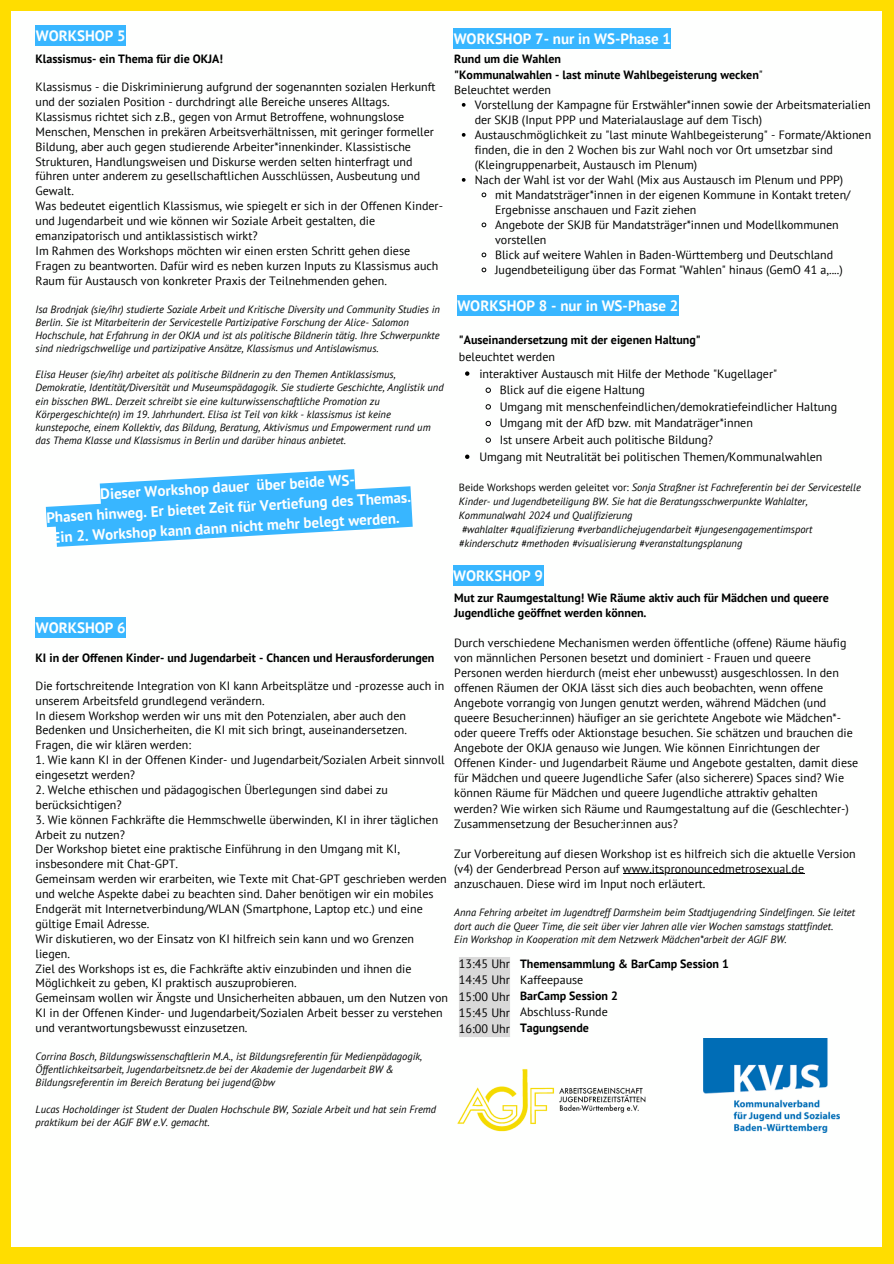
<style>
.page{position:relative;width:894px;height:1264px;background:#fff}
.page>*{position:absolute;margin:0;border:0;box-sizing:border-box;transform-origin:0 0}
.t1{font:700 15px/20.2px "PT Sans";color:#fefffe;text-align:center}
.t2{font:12.15px/16.2px "PT Sans";color:#000;text-align:justify}
.t3{font:12px/14.9px "PT Sans";color:#000}
.t4{font:700 12px/16px "PT Sans";color:#000}
.t5{font:italic 10.5px/13px "PT Sans";color:#000}
.s1{font-weight:400}
.s2{font-style:normal}
</style>
<div class="page">
<div style="left:0;top:0;width:893px;height:1263px;background:#fd0"></div>
<div style="left:11px;top:11px;width:870px;height:1235px;background:#fefffe"></div>
<img style="left:457px;top:1069px;width:189px;height:63px">
<img style="left:703px;top:1038px;width:135px;height:94px">
<svg style="left:461px;top:103px;width:4px;height:4px"></svg>
<svg style="left:461px;top:133px;width:4px;height:4px"></svg>
<svg style="left:461px;top:178px;width:4px;height:4px"></svg>
<svg style="left:481px;top:192px;width:5px;height:6px"></svg>
<svg style="left:481px;top:222px;width:5px;height:6px"></svg>
<svg style="left:481px;top:252px;width:5px;height:6px"></svg>
<svg style="left:481px;top:267px;width:5px;height:6px"></svg>
<div style="left:36px;top:617px;width:90px;height:20px;background:#38b6ff"></div>
<div style="left:36px;top:25px;width:90px;height:20px;background:#38b6ff"></div>
<div style="left:453px;top:28px;width:217px;height:20px;background:#38b6ff"></div>
<hr style="left:622px;top:873px;width:181px;height:1px;background:#000">
<div style="left:453px;top:565px;width:90px;height:20px;background:#38b6ff"></div>
<svg style="left:45px;top:469px;width:367px;height:78px"></svg>
<div style="left:459px;top:957px;width:51px;height:80px;background:#d9d9d9"></div>
<svg style="left:465px;top:371px;width:4px;height:5px"></svg>
<svg style="left:485px;top:387px;width:6px;height:6px"></svg>
<svg style="left:485px;top:404px;width:6px;height:6px"></svg>
<svg style="left:485px;top:420px;width:6px;height:7px"></svg>
<svg style="left:485px;top:437px;width:6px;height:6px"></svg>
<svg style="left:465px;top:454px;width:4px;height:5px"></svg>
<div style="left:457px;top:295px;width:221px;height:21px;background:#38b6ff"></div>
<p class="t1" style="left:36px;top:25px;width:91px">WORKSHOP 5</p>
<p class="t1" style="left:453px;top:28px;width:219px">WORKSHOP 7- nur in WS-Phase 1</p>
<p class="t4" style="left:36px;top:51px;width:189px">Klassismus- ein Thema für die OKJA!</p>
<p class="t3" style="left:36px;top:79px;width:409px">Klassismus - die Diskriminierung aufgrund der sogenannten sozialen Herkunft und der sozialen Position - durchdringt alle Bereiche unseres Alltags.<br>Klassismus richtet sich z.B., gegen von Armut Betroffene, wohnungslose Menschen, Menschen in prekären Arbeitsverhältnissen, mit geringer formeller Bildung, aber auch gegen studierende Arbeiter*innenkinder. Klassistische Strukturen, Handlungsweisen und Diskurse werden selten hinterfragt und führen unter anderem zu gesellschaftlichen Ausschlüssen, Ausbeutung und Gewalt.<br>Was bedeutet eigentlich Klassismus, wie spiegelt er sich in der Offenen Kinder&shy;und Jugendarbeit und wie können wir Soziale Arbeit gestalten, die emanzipatorisch und antiklassistisch wirkt?<br>Im Rahmen des Workshops möchten wir einen ersten Schritt gehen diese Fragen zu beantworten. Dafür wird es neben kurzen Inputs zu Klassismus auch Raum für Austausch von konkreter Praxis der Teilnehmenden gehen.</p>
<p class="t5" style="left:36px;top:302px;width:406px">Isa Brodnjak (sie/ihr) studierte Soziale Arbeit und Kritische Diversity und Community Studies in Berlin. Sie ist Mitarbeiterin der Servicestelle Partizipative Forschung der Alice- Salomon Hochschule, hat Erfahrung in der OKJA und ist als politische Bildnerin tätig. Ihre Schwerpunkte sind niedrigschwellige und partizipative Ansätze, Klassismus und Antislawismus.</p>
<h2 class="t5" style="left:36px;top:368px;width:409px">Elisa Heuser (sie/ihr) arbeitet als politische Bildnerin zu den Themen Antiklassismus, Demokratie, Identität/Diversität und Museumspädagogik. Sie studierte Geschichte, Anglistik und ein bisschen BWL. Derzeit schreibt sie eine kulturwissenschaftliche Promotion zu Körpergeschichte(n) im 19. Jahrhundert. Elisa ist Teil von kikk - klassismus ist keine kunstepoche, einem Kollektiv, das Bildung, Beratung, Aktivismus und Empowerment rund um das Thema Klasse und Klassismus in Berlin und darüber hinaus anbietet.</h2>
<h3 class="t1" style="left:45px;top:486px;width:366px;rotate:-3deg">Dieser Workshop dauer über beide WS-<br>Phasen hinweg. Er bietet Zeit für Vertiefung des Themas.<br>Ein 2. Workshop kann dann nicht mehr belegt werden.</h3>
<h3 class="t4" style="left:454px;top:51px;width:310px;line-height:15.3px">Rund um die Wahlen<br>"Kommunalwahlen - last minute Wahlbegeisterung wecken<span class="s1">"<br>Beleuchtet werden</span></h3>
<h4 class="t3" style="left:474px;top:97px;width:397px">Vorstellung der Kampagne für Erstwähler*innen sowie der Arbeitsmaterialien der SKJB (Input PPP und Materialauslage auf dem Tisch)</h4>
<p class="t3" style="left:474px;top:127px;width:398px">Austauschmöglichkeit zu "last minute Wahlbegeisterung" - Formate/Aktionen finden, die in den 2 Wochen bis zur Wahl noch vor Ort umsetzbar sind (Kleingruppenarbeit, Austausch im Plenum)</p>
<p class="t3" style="left:474px;top:172px;width:370px">Nach der Wahl ist vor der Wahl (Mix aus Austausch im Plenum und PPP)</p>
<h4 class="t3" style="left:495px;top:187px;width:357px">mit Mandatsträger*innen in der eigenen Kommune in Kontakt treten/<br>Ergebnisse anschauen und Fazit ziehen</h4>
<p class="t3" style="left:495px;top:217px;width:345px">Angebote der SKJB für Mandatsträger*innen und Modellkommunen vorstellen</p>
<p class="t3" style="left:495px;top:247px;width:339px">Blick auf weitere Wahlen in Baden-Württemberg und Deutschland</p>
<p class="t3" style="left:495px;top:262px;width:349px">Jugendbeteiligung über das Format "Wahlen" hinaus (GemO 41 a,....)</p>
<p class="t1" style="left:457px;top:295px;width:222px">WORKSHOP 8 - nur in WS-Phase 2</p>
<p class="t4" style="left:459px;top:331px;width:243px;line-height:16.6px">"Auseinandersetzung mit der eigenen Haltung" <span class="s1">beleuchtet werden</span></p>
<h3 class="t3" style="left:479px;top:365px;width:299px">interaktiver Austausch mit Hilfe der Methode "Kugellager"</h3>
<h4 class="t3" style="left:499px;top:382px;width:147px">Blick auf die eigene Haltung</h4>
<h4 class="t3" style="left:499px;top:399px;width:339px">Umgang mit menschenfeindlichen/demokratiefeindlicher Haltung</h4>
<p class="t3" style="left:499px;top:415px;width:254px">Umgang mit der AfD bzw. mit Mandaträger*innen</p>
<p class="t3" style="left:499px;top:432px;width:215px">Ist unsere Arbeit auch politische Bildung?</p>
<h4 class="t3" style="left:479px;top:449px;width:344px">Umgang mit Neutralität bei politischen Themen/Kommunalwahlen</h4>
<h4 class="t5" style="left:459px;top:480px;width:403px;line-height:14px"><span class="s2">Beide Workshops werden geleitet vor:</span> Sonja Straßner ist Fachreferentin bei der Servicestelle<br>Kinder- und Jugendbeteiligung BW. Sie hat die Beratungsschwerpunkte Wahlalter,<br>Kommunalwahl 2024 und Qualifizierung</h4>
<p class="t5" style="left:459px;top:522px;width:355px;line-height:14px">#wahlalter #qualifizierung #verbandlichejugendarbeit #jungesengagementimsport #kinderschutz #methoden #visualisierung #veranstaltungsplanung</p>
<h1 class="t1" style="left:453px;top:565px;width:91px">WORKSHOP 9</h1>
<p class="t4" style="left:454px;top:590px;width:376px;line-height:15.1px">Mut zur Raumgestaltung! Wie Räume aktiv auch für Mädchen und queere<br>Jugendliche geöffnet werden können.</p>
<p class="t3" style="left:454px;top:634px;width:405px">Durch verschiedene Mechanismen werden öffentliche (offene) Räume häufig von männlichen Personen besetzt und dominiert - Frauen und queere Personen werden hierdurch (meist eher unbewusst) ausgeschlossen. In den offenen Räumen der OKJA lässt sich dies auch beobachten, wenn offene Angebote vorrangig von Jungen genutzt werden, während Mädchen (und queere Besucher:innen) häufiger an sie gerichtete Angebote wie Mädchen*- oder queere Treffs oder Aktionstage besuchen. Sie schätzen und brauchen die Angebote der OKJA genauso wie Jungen. Wie können Einrichtungen der Offenen Kinder- und Jugendarbeit Räume und Angebote gestalten, damit diese für Mädchen und queere Jugendliche Safer (also sicherere) Spaces sind? Wie können Räume für Mädchen und queere Jugendliche attraktiv gehalten werden? Wie wirken sich Räume und Raumgestaltung auf die (Geschlechter-)<br>Zusammensetzung der Besucher:innen aus?</p>
<p class="t3" style="left:454px;top:845px;width:403px">Zur Vorbereitung auf diesen Workshop ist es hilfreich sich die aktuelle Version (v4) der Genderbread Person auf www.itspronouncedmetrosexual.de</p>
<h2 class="t3" style="left:454px;top:876px;width:252px">anzuschauen. Diese wird im Input noch erläutert.</h2>
<h2 class="t5" style="left:454px;top:905px;width:402px;line-height:13.6px">Anna Fehring arbeitet im Jugendtreff Darmsheim beim Stadtjugendring Sindelfingen. Sie leitet dort auch die Queer Time, die seit über vier Jahren alle vier Wochen samstags stattfindet.</h2>
<h1 class="t5" style="left:454px;top:932px;width:334px">Ein Workshop in Kooperation mit dem Netzwerk Mädchen*arbeit der AGJF BW.</h1>
<p class="t1" style="left:36px;top:617px;width:91px">WORKSHOP 6</p>
<h4 class="t4" style="left:36px;top:649px;width:400px">KI in der Offenen Kinder- und Jugendarbeit - Chancen und Herausforderungen</h4>
<p class="t3" style="left:36px;top:678px;width:410px">Die fortschreitende Integration von KI kann Arbeitsplätze und -prozesse auch in unserem Arbeitsfeld grundlegend verändern.<br>In diesem Workshop werden wir uns mit den Potenzialen, aber auch den Bedenken und Unsicherheiten, die KI mit sich bringt, auseinandersetzen.<br>Fragen, die wir klären werden:</p>
<p class="t3" style="left:36px;top:752px;width:410px">1. Wie kann KI in der Offenen Kinder- und Jugendarbeit/Sozialen Arbeit sinnvoll eingesetzt werden?</p>
<p class="t3" style="left:36px;top:782px;width:354px">2. Welche ethischen und pädagogischen Überlegungen sind dabei zu berücksichtigen?</p>
<p class="t3" style="left:36px;top:811px;width:414px">3. Wie können Fachkräfte die Hemmschwelle überwinden, KI in ihrer täglichen Arbeit zu nutzen?<br>Der Workshop bietet eine praktische Einführung in den Umgang mit KI, insbesondere mit Chat-GPT.<br>Gemeinsam werden wir erarbeiten, wie Texte mit Chat-GPT geschrieben werden und welche Aspekte dabei zu beachten sind. Daher benötigen wir ein mobiles Endgerät mit Internetverbindung/WLAN (Smartphone, Laptop etc.) und eine gültige Email Adresse.<br>Wir diskutieren, wo der Einsatz von KI hilfreich sein kann und wo Grenzen liegen.<br>Ziel des Workshops ist es, die Fachkräfte aktiv einzubinden und ihnen die Möglichkeit zu geben, KI praktisch auszuprobieren.<br>Gemeinsam wollen wir Ängste und Unsicherheiten abbauen, um den Nutzen von KI in der Offenen Kinder- und Jugendarbeit/Sozialen Arbeit besser zu verstehen und verantwortungsbewusst einzusetzen.</p>
<p class="t5" style="left:36px;top:1049px;width:388px">Corrina Bosch, Bildungswissenschaftlerin M.A., ist Bildungsreferentin für Medienpädagogik,<br>Öffentlichkeitsarbeit, Jugendarbeitsnetz.de bei der Akademie der Jugendarbeit BW &amp;<br>Bildungsreferentin im Bereich Beratung bei jugend@bw</p>
<p class="t5" style="left:36px;top:1102px;width:402px">Lucas Hocholdinger ist Student der Dualen Hochschule BW, Soziale Arbeit und hat sein Fremd praktikum bei der AGJF BW e.V. gemacht.</p>
<h4 class="t4" style="left:520px;top:955px;width:210px">Themensammlung &amp; BarCamp Session 1<br><span class="s1">Kaffeepause<br></span>BarCamp Session 2<br><span class="s1">Abschluss-Runde<br></span>Tagungsende</h4>
<p class="t2" style="left:459px;top:955px;width:53px">13:45 Uhr 14:45 Uhr 15:00 Uhr 15:45 Uhr 16:00 Uhr</p>
</div>
